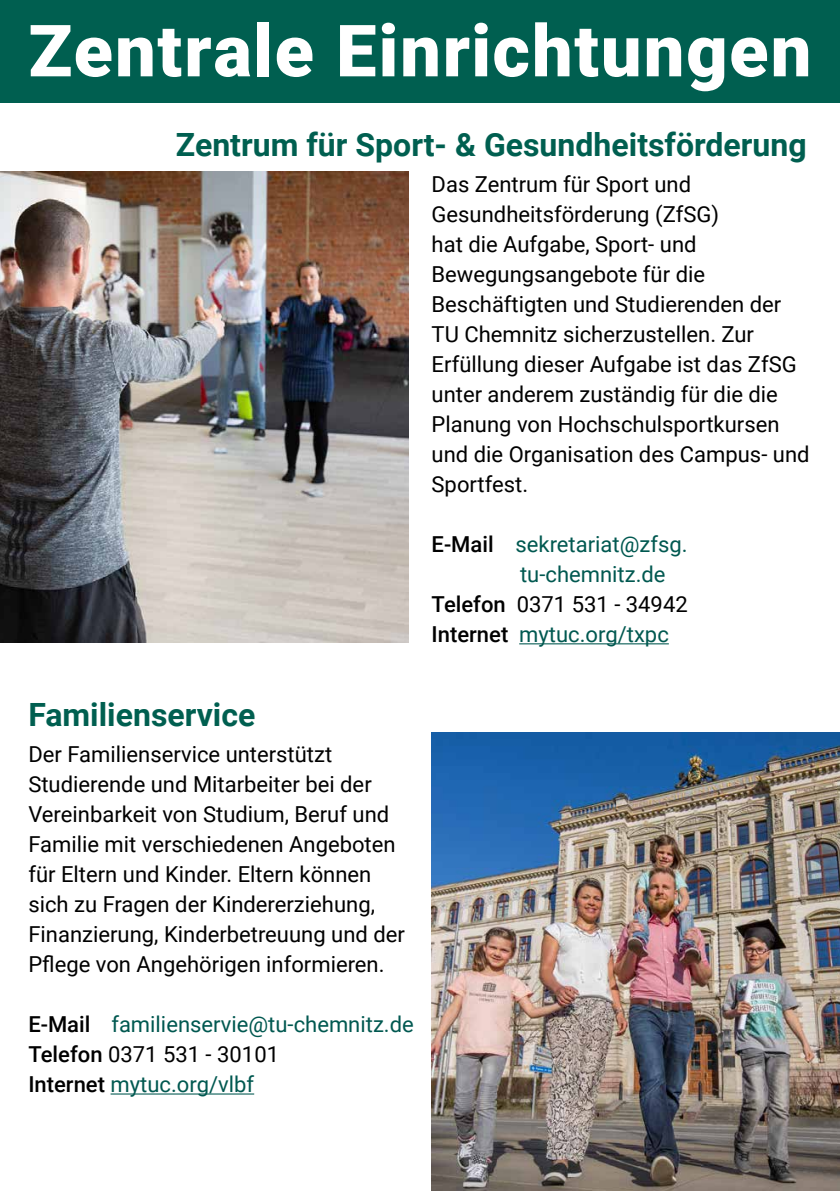
<style>
.page{position:relative;width:840px;height:1191px;background:#fff}
.page>*{position:absolute;margin:0;border:0;box-sizing:border-box;transform-origin:0 0}
.t1{font:900 72px "Roboto";letter-spacing:.025em;color:#fff}
.t2{font:700 32px "Roboto";color:#005f50}
.t3{font:22px/30px "Roboto";color:#000}
.t4{font:22px/30px "Roboto";color:#005850}
.s1{color:#005f50}
.s2{font-weight:500;color:#000}
.s3{font-weight:500}
.s4{color:#000}
</style>
<div class="page">
<div style="left:0;top:0;width:839px;height:103px;background:#005f50"></div>
<img style="left:0;top:172px;width:408px;height:470px">
<hr style="left:110px;top:1093px;width:144px;height:1px;background:#005850">
<hr style="left:519px;top:643px;width:149px;height:1px;background:#005850">
<img style="left:431px;top:732px;width:408px;height:459px">
<h1 class="t1" style="left:28px;top:0;width:784px">Zentrale Einrichtun<span class="s1">g</span>en</h1>
<h2 class="t2" style="left:176px;top:122px;width:632px">Zentrum für Sport- &amp; Gesundheitsförderung</h2>
<p class="t3" style="left:431px;top:168px;width:379px">Das Zentrum für Sport und<br>Gesundheitsförderung (ZfSG)<br>hat die Aufgabe, Sport- und<br>Bewegungsangebote für die<br>Beschäftigten und Studierenden der<br>TU Chemnitz sicherzustellen. Zur<br>Erfüllung dieser Aufgabe ist das ZfSG unter anderem zuständig für die die<br>Planung von Hochschulsportkursen und die Organisation des Campus- und<br>Sportfest.</p>
<p class="t4" style="left:431px;top:528px;width:257px"><span class="s2">E-Mail</span> sekretariat@zfsg.</p>
<p class="t4" style="left:519px;top:558px;width:147px">tu-chemnitz.de</p>
<p class="t3" style="left:431px;top:588px;width:257px"><span class="s3">Telefon</span> 0371 531 - 34942</p>
<p class="t4" style="left:431px;top:618px;width:239px"><span class="s2">Internet</span> mytuc.org/txpc</p>
<h2 class="t2" style="left:28px;top:692px;width:228px">Familienservice</h2>
<p class="t3" style="left:28px;top:738px;width:378px">Der Familienservice unterstützt Studierende und Mitarbeiter bei der Vereinbarkeit von Studium, Beruf und Familie mit verschiedenen Angeboten für Eltern und Kinder. Eltern können sich zu Fragen der Kindererziehung, Finanzierung, Kinderbetreuung und der Pflege von Angehörigen informieren.</p>
<p class="t4" style="left:28px;top:1008px;width:387px"><span class="s2">E-Mail</span> familienservie@tu-chemnitz.de<br><span class="s2">Telefon</span> <span class="s4">0371 531 - 30101<br></span><span class="s2">Internet</span> mytuc.org/vlbf</p>
</div>
